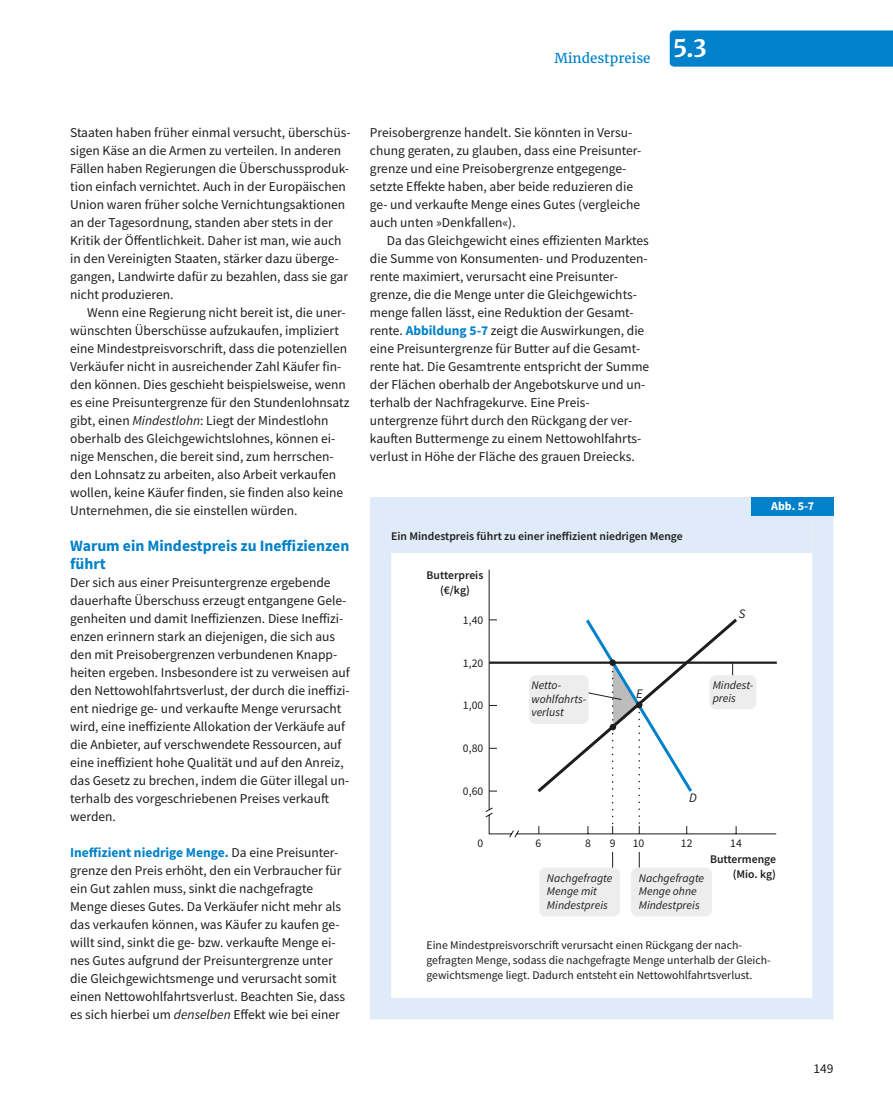
<style>
.page{position:relative;width:893px;height:1106px;background:#fff}
.page>*{position:absolute;margin:0;border:0;box-sizing:border-box;transform-origin:0 0}
.t1{font:700 24px "Haufe Merriweather";color:#fff}
.t2{font:700 15.75px/18px "Source Sans Pro";color:#0081c9}
.t3{font:13.5px/18px "Source Sans Pro";color:#1d1d1b}
.t4{font:13.5px "Haufe Merriweather";color:#0081c9}
.t5{font:italic 13.05px "Source Sans Pro";color:#1d1d1b}
.t6{font:700 12px "Source Sans Pro";color:#fff}
.t7{font:11.7px/15px "Source Sans Pro";color:#1d1d1b}
.t8{font:italic 11.7px/13.5px "Source Sans Pro";color:#1d1d1b}
.t9{font:600 11.7px/15px "Source Sans Pro";color:#1d1d1b;text-align:right}
.s1{font-style:italic}
.s2{font-weight:700;color:#0081c9}
</style>
<div class="page">
<div style="left:670px;top:30px;width:223px;height:37px;background:#0081c9"></div>
<div style="left:391px;top:516px;width:421px;height:37px;background:#dfebf9"></div>
<div style="left:370px;top:497px;width:463px;height:522px;border:21px solid #dfebf9"></div>
<div style="left:751px;top:497px;width:82px;height:18px;background:#0081c9"></div>
<svg style="left:485px;top:619px;width:292px;height:248px"></svg>
<hr style="left:489px;top:569px;width:1px;height:240px;background:#1d1d1b">
<hr style="left:489px;top:661px;width:288px;height:3px;background:#1d1d1b">
<svg style="left:534px;top:618px;width:206px;height:216px"></svg>
<div style="left:710px;top:675px;width:46px;height:34px;background:#ededed;border-radius:6px"></div>
<div style="left:539px;top:867px;width:81px;height:49px;background:#ededed;border-radius:6px"></div>
<div style="left:631px;top:867px;width:81px;height:49px;background:#ededed;border-radius:6px"></div>
<div style="left:529px;top:675px;width:60px;height:49px;background:#ededed;border-radius:6px"></div>
<p class="t4" style="left:554px;top:50px;width:98px">Mindestpreise</p>
<h1 class="t1" style="left:673px;top:33px;width:35px">5.3</h1>
<p class="t3" style="left:70px;top:123px;width:282px">Staaten haben früher einmal versucht, überschüs&shy;sigen Käse an die Armen zu verteilen. In anderen Fällen haben Regierungen die Überschussproduk&shy;tion einfach vernichtet. Auch in der Europäischen Union waren früher solche Vernichtungsaktionen an der Tagesordnung, standen aber stets in der Kritik der Öffentlichkeit. Daher ist man, wie auch in den Vereinigten Staaten, stärker dazu überge&shy;gangen, Landwirte dafür zu bezahlen, dass sie gar nicht produzieren.</p>
<p class="t3" style="left:70px;top:303px;width:281px;text-indent:17px">Wenn eine Regierung nicht bereit ist, die uner&shy;wünschten Überschüsse aufzukaufen, impliziert eine Mindestpreisvorschrift, dass die potenziellen Verkäufer nicht in ausreichender Zahl Käufer fin&shy;den können. Dies geschieht beispielsweise, wenn es eine Preisuntergrenze für den Stundenlohnsatz gibt, einen <span class="s1">Mindestlohn</span>: Liegt der Mindestlohn oberhalb des Gleichgewichtslohnes, können ei&shy;nige Menschen, die bereit sind, zum herrschen&shy;den Lohnsatz zu arbeiten, also Arbeit verkaufen wollen, keine Käufer finden, sie finden also keine Unternehmen, die sie einstellen würden.</p>
<p class="t2" style="left:70px;top:536px;width:281px">Warum ein Mindestpreis zu Ineffizienzen führt</p>
<p class="t3" style="left:70px;top:573px;width:281px">Der sich aus einer Preisuntergrenze ergebende dauerhafte Überschuss erzeugt entgangene Gele&shy;genheiten und damit Ineffizienzen. Diese Ineffizi&shy;enzen erinnern stark an diejenigen, die sich aus den mit Preisobergrenzen verbundenen Knapp&shy;heiten ergeben. Insbesondere ist zu verweisen auf den Nettowohlfahrtsverlust, der durch die ineffizi&shy;ent niedrige ge- und verkaufte Menge verursacht wird, eine ineffiziente Allokation der Verkäufe auf die Anbieter, auf verschwendete Ressourcen, auf eine ineffizient hohe Qualität und auf den Anreiz, das Gesetz zu brechen, indem die Güter illegal un&shy;terhalb des vorgeschriebenen Preises verkauft werden.</p>
<p class="t3" style="left:70px;top:843px;width:277px"><span class="s2">Ineffizient niedrige Menge.</span> Da eine Preisunter&shy;grenze den Preis erhöht, den ein Verbraucher für ein Gut zahlen muss, sinkt die nachgefragte Menge dieses Gutes. Da Verkäufer nicht mehr als das verkaufen können, was Käufer zu kaufen ge&shy;willt sind, sinkt die ge- bzw. verkaufte Menge ei&shy;nes Gutes aufgrund der Preisuntergrenze unter die Gleichgewichtsmenge und verursacht somit einen Nettowohlfahrtsverlust. Beachten Sie, dass es sich hierbei um <span class="s1">denselben</span> Effekt wie bei einer</p>
<p class="t3" style="left:370px;top:123px;width:273px">Preisobergrenze handelt. Sie könnten in Versu&shy;chung geraten, zu glauben, dass eine Preisunter&shy;grenze und eine Preisobergrenze entgegenge&shy;setzte Effekte haben, aber beide reduzieren die ge- und verkaufte Menge eines Gutes (vergleiche auch unten »Denkfallen«).</p>
<p class="t3" style="left:370px;top:231px;width:281px;text-indent:17px">Da das Gleichgewicht eines effizienten Marktes die Summe von Konsumenten- und Produzenten&shy;rente maximiert, verursacht eine Preisunter&shy;grenze, die die Menge unter die Gleichgewichts&shy;menge fallen lässt, eine Reduktion der Gesamt&shy;rente. <span class="s2">Abbildung 5‑7</span> zeigt die Auswirkungen, die eine Preisuntergrenze für Butter auf die Gesamt&shy;rente hat. Die Gesamtrente entspricht der Summe der Flächen oberhalb der Angebotskurve und un&shy;terhalb der Nachfragekurve. Eine Preis&shy;untergrenze führt durch den Rückgang der ver&shy;kauften Buttermenge zu einem Nettowohlfahrts&shy;verlust in Höhe der Fläche des grauen Dreiecks.</p>
<p class="t9" style="left:391px;top:528px;width:293px">Ein Mindestpreis führt zu einer ineffizient niedrigen Menge</p>
<p class="t9" style="left:427px;top:568px;width:58px;text-align:center">Butterpreis (€/kg)</p>
<p class="t7" style="left:463px;top:612px;width:22px">1,40</p>
<p class="t7" style="left:463px;top:655px;width:22px">1,20</p>
<p class="t7" style="left:463px;top:698px;width:22px">1,00</p>
<p class="t7" style="left:463px;top:740px;width:22px">0,80</p>
<p class="t7" style="left:463px;top:783px;width:22px">0,60</p>
<p class="t5" style="left:739px;top:605px;width:8px">S</p>
<p class="t8" style="left:531px;top:678px;width:56px">Netto&shy;wohlfahrts&shy;verlust</p>
<p class="t8" style="left:713px;top:678px;width:42px">Mindest&shy;preis</p>
<p class="t5" style="left:636px;top:685px;width:8px">E</p>
<p class="t5" style="left:689px;top:789px;width:9px">D</p>
<p class="t7" style="left:477px;top:835px;width:7px">0</p>
<p class="t7" style="left:585px;top:835px;width:7px">8</p>
<p class="t7" style="left:536px;top:835px;width:7px">6</p>
<p class="t7" style="left:610px;top:835px;width:7px">9</p>
<p class="t7" style="left:633px;top:835px;width:13px">10</p>
<p class="t7" style="left:681px;top:835px;width:13px">12</p>
<p class="t7" style="left:730px;top:835px;width:13px">14</p>
<p class="t6" style="left:771px;top:498px;width:45px">Abb. 5‑7</p>
<p class="t9" style="left:710px;top:851px;width:68px">Buttermenge (Mio. kg)</p>
<p class="t8" style="left:547px;top:871px;width:67px">Nachgefragte<br>Menge mit<br>Mindestpreis</p>
<p class="t8" style="left:639px;top:871px;width:67px">Nachgefragte<br>Menge ohne<br>Mindestpreis</p>
<p class="t7" style="left:427px;top:937px;width:346px">Eine Mindestpreisvorschrift verursacht einen Rückgang der nach&shy;gefragten Menge, sodass die nachgefragte Menge unterhalb der Gleich&shy;gewichtsmenge liegt. Dadurch entsteht ein Nettowohlfahrtsverlust.</p>
<p class="t3" style="left:813px;top:1059px;width:22px">149</p>
</div>
